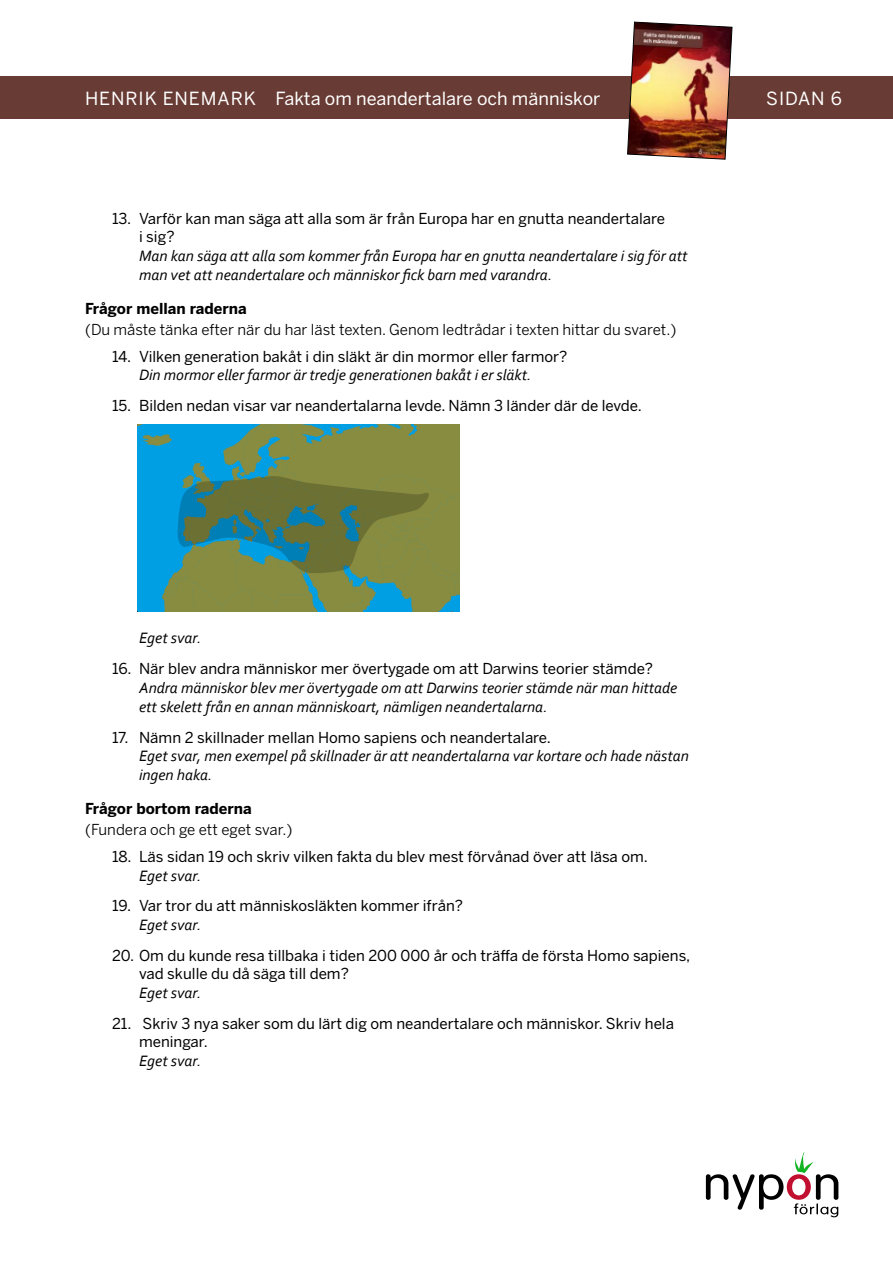
<style>
.page{position:relative;width:893px;height:1263px;background:#fff}
.page>*{position:absolute;margin:0;border:0;box-sizing:border-box;transform-origin:0 0}
.t1{font:18px "Benton Sans";color:#fff}
.t2{font:italic 15.75px/18.9px "Corbel";color:#000}
.t3{font:15px/18px "Benton Sans";color:#000}
.t4{font:15px "Benton Sans";color:#000}
.t5{font:700 15px "Benton Sans";color:#000}
.t6{font:italic 10.5px "Neo Sans Pro";letter-spacing:-.01em;color:#000}
</style>
<div class="page">
<div style="left:0;top:77px;width:893px;height:42px;background:#683b34"></div>
<img style="left:627px;top:21px;width:106px;height:139px">
<svg style="left:706px;top:1152px;width:132px;height:65px"></svg>
<svg style="left:137px;top:424px;width:323px;height:188px;background:#5b8a6a"></svg>
<p class="t1" style="left:85px;top:88px;width:517px">HENRIK ENEMARK Fakta om neandertalare och människor</p>
<p class="t1" style="left:766px;top:88px;width:77px">SIDAN 6</p>
<p class="t3" style="left:139px;top:210px;width:527px;text-indent:-27px">13. Varför kan man säga att alla som är från Europa har en gnutta neandertalare i sig?</p>
<p class="t2" style="left:139px;top:246px;width:550px">Man kan säga att alla som kommer från Europa har en gnutta neandertalare i sig för att man vet att neandertalare och människor fick barn med varandra.</p>
<p class="t5" style="left:85px;top:300px;width:163px">Frågor mellan raderna</p>
<p class="t4" style="left:85px;top:321px;width:593px">(Du måste tänka efter när du har läst texten. Genom ledtrådar i texten hittar du svaret.)</p>
<p class="t3" style="left:112px;top:347px;width:457px">14. Vilken generation bakåt i din släkt är din mormor eller farmor?</p>
<p class="t2" style="left:139px;top:365px;width:394px">Din mormor eller farmor är tredje generationen bakåt i er släkt.</p>
<p class="t3" style="left:112px;top:397px;width:531px">15. Bilden nedan visar var neandertalarna levde. Nämn 3 länder där de levde.</p>
<p class="t6" style="left:174px;top:215px;width:62px">för sig själva.</p>
<p class="t2" style="left:139px;top:628px;width:64px">Eget svar.</p>
<p class="t3" style="left:112px;top:660px;width:543px">16. När blev andra människor mer övertygade om att Darwins teorier stämde?</p>
<p class="t2" style="left:139px;top:678px;width:540px">Andra människor blev mer övertygade om att Darwins teorier stämde när man hittade ett skelett från en annan människoart, nämligen neandertalarna.</p>
<p class="t3" style="left:112px;top:728px;width:440px">17. Nämn 2 skillnader mellan Homo sapiens och neandertalare.</p>
<p class="t2" style="left:139px;top:746px;width:551px">Eget svar, men exempel på skillnader är att neandertalarna var kortare och hade nästan ingen haka.</p>
<p class="t5" style="left:85px;top:800px;width:168px">Frågor bortom raderna</p>
<p class="t4" style="left:85px;top:821px;width:209px">(Fundera och ge ett eget svar.)</p>
<p class="t3" style="left:112px;top:847px;width:537px">18. Läs sidan 19 och skriv vilken fakta du blev mest förvånad över att läsa om.</p>
<p class="t2" style="left:139px;top:865px;width:64px">Eget svar.</p>
<p class="t3" style="left:112px;top:897px;width:353px">19. Var tror du att människosläkten kommer ifrån?</p>
<p class="t2" style="left:139px;top:915px;width:64px">Eget svar.</p>
<p class="t3" style="left:139px;top:947px;width:553px;text-indent:-27px">20. Om du kunde resa tillbaka i tiden 200 000 år och träffa de första Homo sapiens, vad skulle du då säga till dem?</p>
<p class="t2" style="left:139px;top:983px;width:64px">Eget svar.</p>
<p class="t3" style="left:139px;top:1014px;width:536px;text-indent:-27px">21. Skriv 3 nya saker som du lärt dig om neandertalare och människor. Skriv hela meningar.</p>
<p class="t2" style="left:139px;top:1050px;width:64px">Eget svar.</p>
</div>
